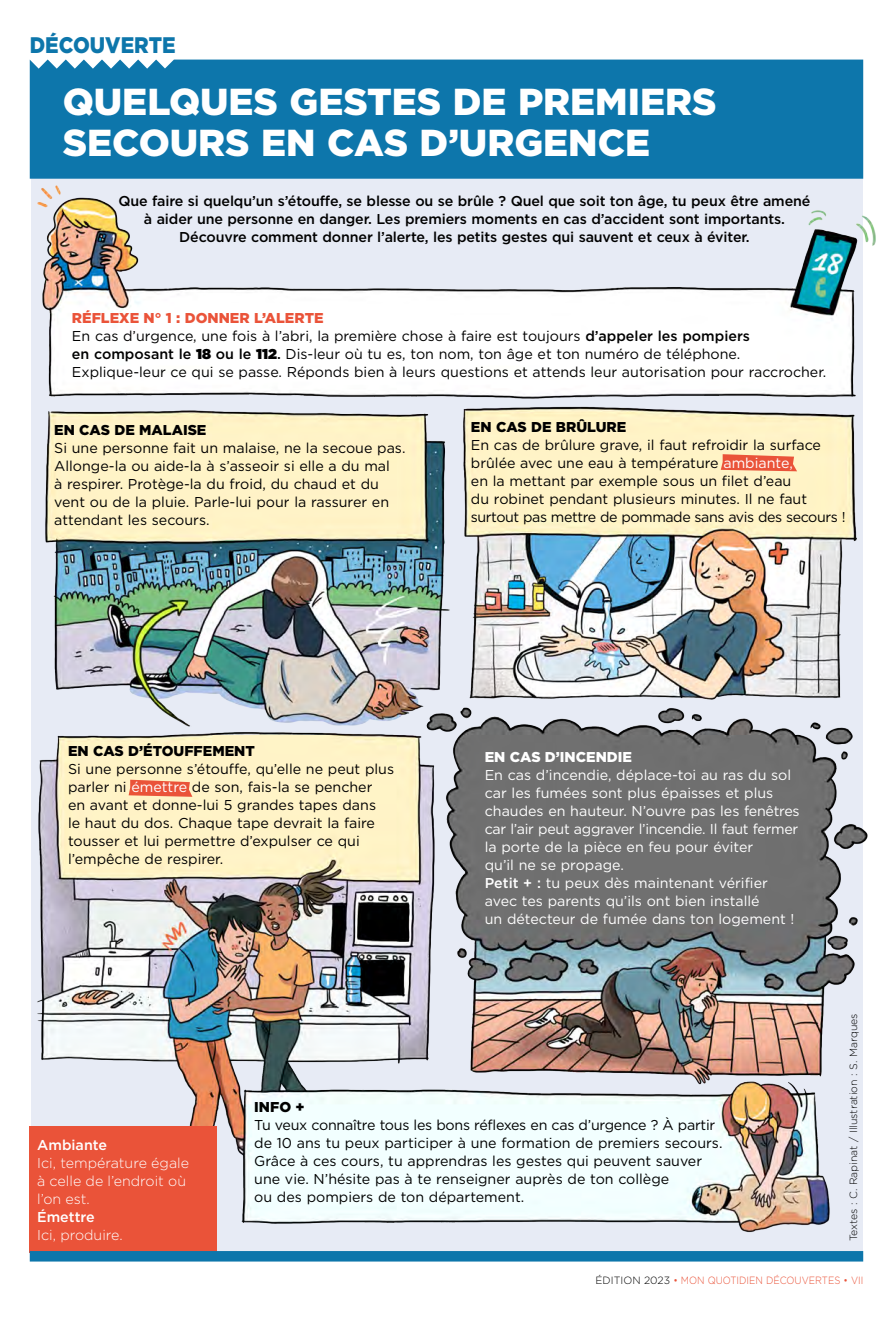
<style>
.page{position:relative;width:893px;height:1319px;background:#fff}
.page>*{position:absolute;margin:0;border:0;box-sizing:border-box;transform-origin:0 0}
.t1{font:900 37.5px/40.5px "Gotham";color:#fff}
.t2{font:900 22.5px "Gotham";color:#0d76ab;scale:.9 1}
.t3{font:14.25px/18px "Gotham";color:#000}
.t4{font:14.25px/18px "Gotham";color:#fff}
.t5{font:500 14.25px/18px "Gotham";letter-spacing:-.01em;color:#000;text-align:center}
.t6{font:300 14.25px/18px "Gotham";color:#fff}
.t7{font:900 14.25px "Gotham";color:#000}
.t8{font:500 14.25px "Gotham";color:#fff}
.t9{font:900 14.25px "Gotham";color:#fff}
.t10{font:300 10.5px "Gotham";color:#ea5339;scale:.9 1}
.t11{font:300 10.5px "Gotham";color:#000}
.s1{font-weight:900;color:#ea5339}
.s2{font-weight:500}
.s3{font-weight:900}
.s4{color:#fff}
.s5{color:#000}
</style>
<div class="page">
<img style="left:31px;top:183px;width:845px;height:1077px">
<div style="left:30px;top:1125px;width:187px;height:126px;background:#ea5339"></div>
<div style="left:30px;top:60px;width:833px;height:119px;background:#0d76ab"></div>
<div style="left:30px;top:1250px;width:833px;height:11px;background:#0d76ab"></div>
<svg style="left:721px;top:454px;width:76px;height:17px"></svg>
<svg style="left:129px;top:779px;width:63px;height:17px"></svg>
<h2 class="t2" style="left:30px;top:29px;width:164px">DÉCOUVERTE</h2>
<h1 class="t1" style="left:63px;top:81px;width:655px">QUELQUES GESTES DE PREMIERS<br>SECOURS EN CAS D’URGENCE</h1>
<p class="t5" style="left:119px;top:192px;width:693px">Que faire si quelqu’un s’étouffe, se blesse ou se brûle ? Quel que soit ton âge, tu peux être amené à aider une personne en danger. Les premiers moments en cas d’accident sont importants.<br>Découvre comment donner l’alerte, les petits gestes qui sauvent et ceux à éviter.</p>
<p class="t3" style="left:72px;top:308px;width:756px"><span class="s1">RÉFLEXE N° 1 : DONNER L’ALERTE<br></span>En cas d’urgence, une fois à l’abri, la première chose à faire est toujours <span class="s2">d’appeler les pompiers<br>en composant le</span> <span class="s3">18</span> <span class="s2">ou le</span> <span class="s3">112</span><span class="s2">.</span> Dis-leur où tu es, ton nom, ton âge et ton numéro de téléphone.<br>Explique-leur ce qui se passe. Réponds bien à leurs questions et attends leur autorisation pour raccrocher.</p>
<p class="t7" style="left:54px;top:420px;width:154px">EN CAS DE MALAISE</p>
<p class="t3" style="left:54px;top:438px;width:353px">Si une personne fait un malaise, ne la secoue pas.<br>Allonge-la ou aide-la à s’asseoir si elle a du mal<br>à respirer. Protège-la du froid, du chaud et du vent ou de la pluie. Parle-lui pour la rassurer en attendant les secours.</p>
<p class="t7" style="left:471px;top:416px;width:157px">EN CAS DE BRÛLURE</p>
<p class="t3" style="left:471px;top:435px;width:376px">En cas de brûlure grave, il faut refroidir la surface brûlée avec une eau à température <span class="s4">ambiante,<br></span>en la mettant par exemple sous un filet d’eau<br>du robinet pendant plusieurs minutes. Il ne faut surtout pas mettre de pommade sans avis des secours !</p>
<p class="t7" style="left:68px;top:741px;width:188px">EN CAS D’ÉTOUFFEMENT</p>
<p class="t3" style="left:68px;top:759px;width:328px">Si une personne s’étouffe, qu’elle ne peut plus parler ni <span class="s4">émettre</span> de son, fais-la se pencher<br>en avant et donne-lui 5 grandes tapes dans<br>le haut du dos. Chaque tape devrait la faire tousser et lui permettre d’expulser ce qui l’empêche de respirer.</p>
<p class="t9" style="left:485px;top:747px;width:149px">EN CAS D’INCENDIE</p>
<p class="t4" style="left:485px;top:766px;width:316px">En cas d’incendie, déplace-toi au ras du sol car les fumées sont plus épaisses et plus chaudes en hauteur. N’ouvre pas les fenêtres car l’air peut aggraver l’incendie. Il faut fermer la porte de la pièce en feu pour éviter<br>qu’il ne se propage.<br><span class="s2">Petit + :</span> tu peux dès maintenant vérifier avec tes parents qu’ils ont bien installé<br>un détecteur de fumée dans ton logement !</p>
<p class="t8" style="left:37px;top:1134px;width:71px">Ambiante</p>
<p class="t6" style="left:37px;top:1152px;width:153px">Ici, température égale à celle de l’endroit où l’on est.</p>
<p class="t8" style="left:37px;top:1206px;width:59px">Émettre</p>
<p class="t6" style="left:37px;top:1224px;width:87px">Ici, produire.</p>
<p class="t7" style="left:254px;top:1096px;width:52px">INFO +</p>
<p class="t3" style="left:254px;top:1115px;width:470px">Tu veux connaître tous les bons réflexes en cas d’urgence ? À partir de 10 ans tu peux participer à une formation de premiers secours.<br>Grâce à ces cours, tu apprendras les gestes qui peuvent sauver une vie. N’hésite pas à te renseigner auprès de ton collège<br>ou des pompiers de ton département.</p>
<p class="t11" style="left:847px;top:1240px;width:229px;rotate:-90deg">Textes : C. Rapinat / Illustration : S. Marques</p>
<p class="t10" style="left:596px;top:1272px;width:299px"><span class="s5">ÉDITION 2023</span> • MON QUOTIDIEN DÉCOUVERTES • VII</p>
</div>
